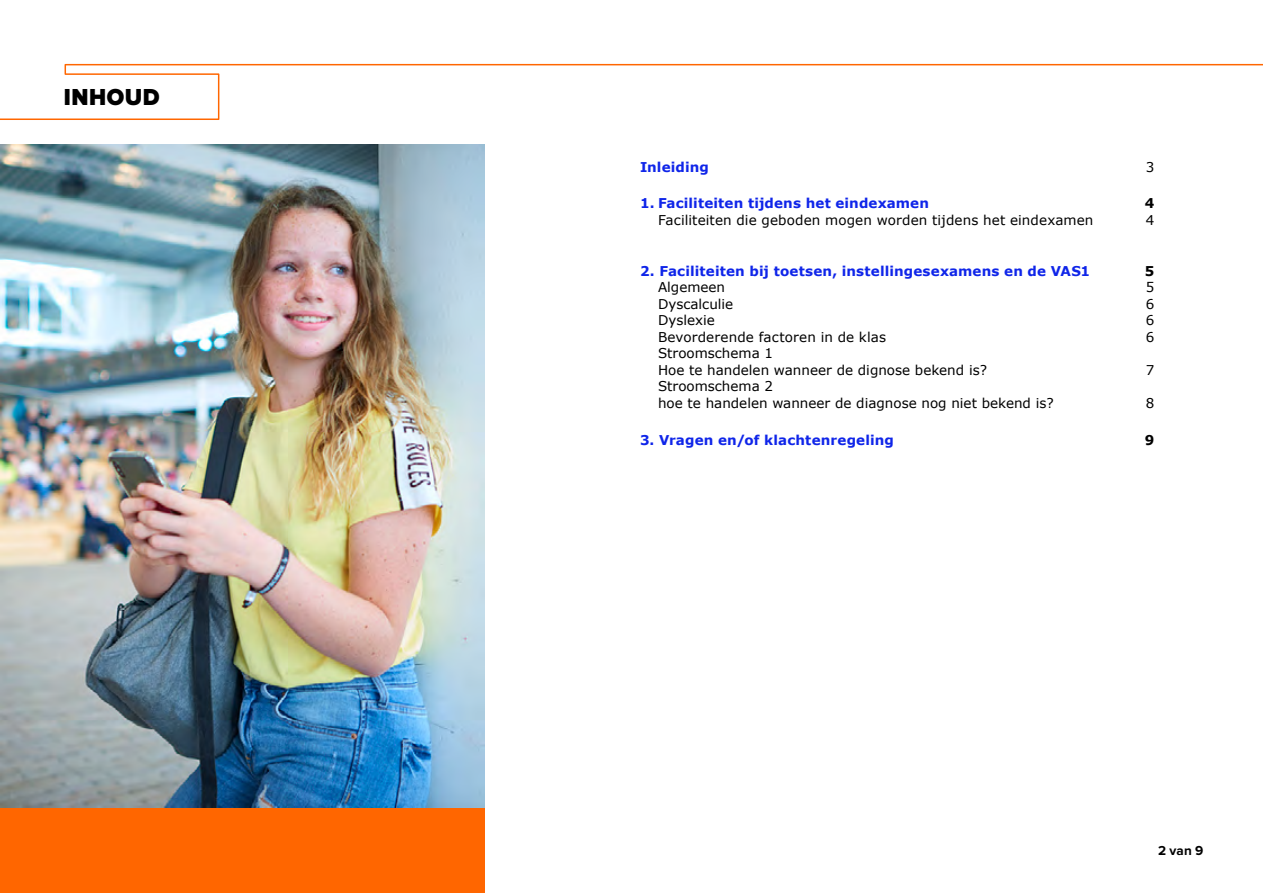
<style>
.page{position:relative;width:1263px;height:893px;background:#fff}
.page>*{position:absolute;margin:0;border:0;box-sizing:border-box;transform-origin:0 0}
.t1{font:900 24px "Proxima Nova";letter-spacing:.025em;color:#000;scale:.95 1}
.t2{font:13.5px/16.5px "Verdana";color:#000}
.t3{font:700 13.5px "Verdana";letter-spacing:.01em;color:#0f25e9}
.t4{font:700 13.5px "Proxima Nova";color:#000}
.t5{font:700 13.5px "Verdana";color:#000}
</style>
<div class="page">
<div style="left:0;top:808px;width:485px;height:85px;background:#f60"></div>
<img style="left:0;top:145px;width:485px;height:663px">
<svg style="left:0;top:63px;width:1263px;height:57px"></svg>
<h1 class="t1" style="left:64px;top:83px;width:102px">INHOUD</h1>
<p class="t3" style="left:640px;top:158px;width:70px">Inleiding</p>
<p class="t2" style="left:1146px;top:159px;width:10px">3</p>
<p class="t3" style="left:640px;top:194px;width:291px">1. Faciliteiten tijdens het eindexamen</p>
<p class="t5" style="left:1145px;top:194px;width:11px">4</p>
<p class="t2" style="left:658px;top:212px;width:437px">Faciliteiten die geboden mogen worden tijdens het eindexamen</p>
<p class="t2" style="left:1146px;top:212px;width:10px">4</p>
<p class="t3" style="left:640px;top:261px;width:452px">2. Faciliteiten bij toetsen, instellingesexamens en de VAS1</p>
<p class="t5" style="left:1145px;top:261px;width:11px">5</p>
<p class="t2" style="left:658px;top:279px;width:69px">Algemeen</p>
<p class="t2" style="left:1146px;top:279px;width:10px">5</p>
<p class="t2" style="left:658px;top:296px;width:77px">Dyscalculie</p>
<p class="t2" style="left:1146px;top:296px;width:10px">6</p>
<p class="t2" style="left:658px;top:312px;width:58px">Dyslexie</p>
<p class="t2" style="left:1146px;top:312px;width:10px">6</p>
<p class="t2" style="left:658px;top:329px;width:230px">Bevorderende factoren in de klas</p>
<p class="t2" style="left:1146px;top:329px;width:10px">6</p>
<p class="t2" style="left:658px;top:345px;width:331px">Stroomschema 1<br>Hoe te handelen wanneer de dignose bekend is?</p>
<p class="t2" style="left:1146px;top:362px;width:10px">7</p>
<p class="t2" style="left:658px;top:378px;width:397px">Stroomschema 2<br>hoe te handelen wanneer de diagnose nog niet bekend is?</p>
<p class="t2" style="left:1146px;top:395px;width:10px">8</p>
<p class="t3" style="left:640px;top:431px;width:255px">3. Vragen en/of klachtenregeling</p>
<p class="t5" style="left:1145px;top:431px;width:11px">9</p>
<p class="t4" style="left:1158px;top:842px;width:47px">2 van 9</p>
</div>
